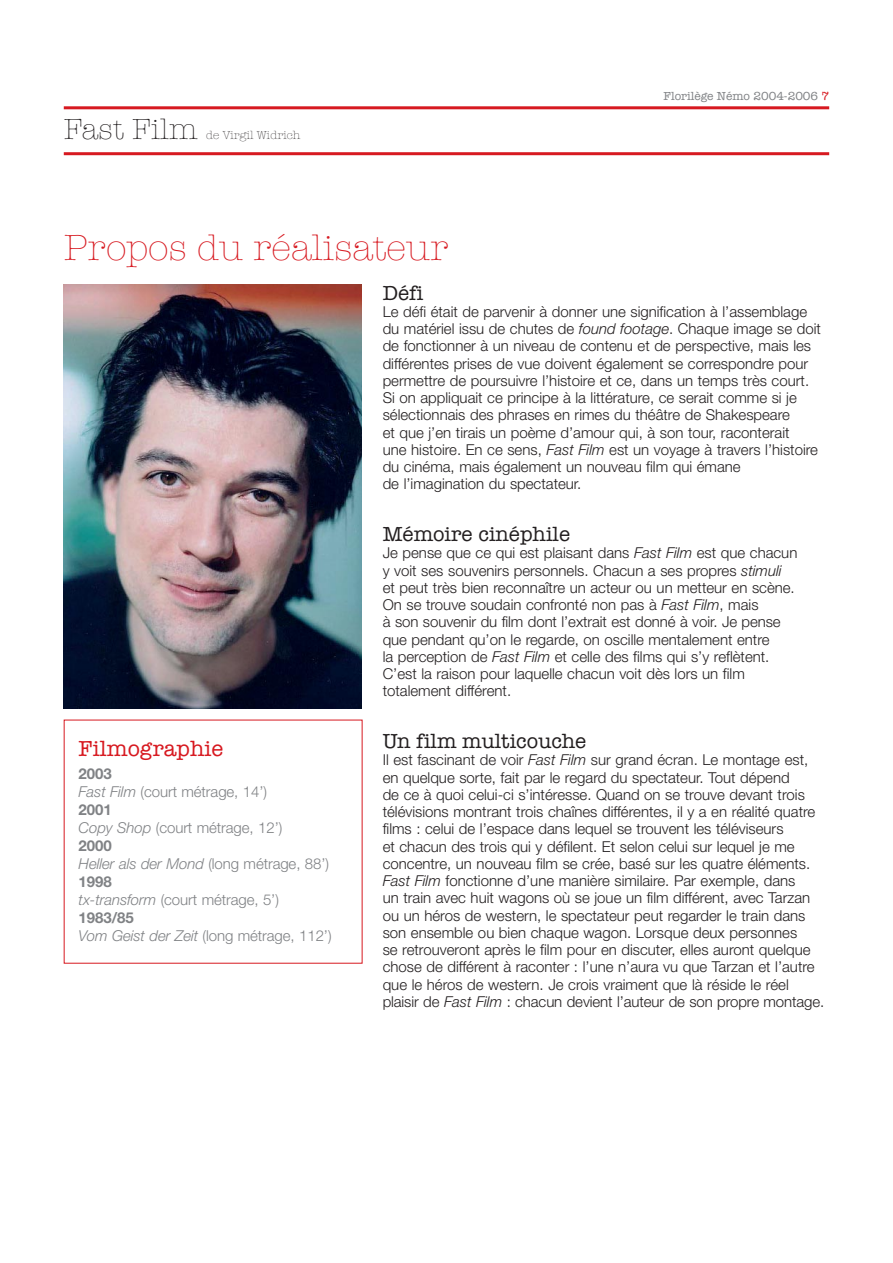
<style>
.page{position:relative;width:893px;height:1263px;background:#fff}
.page>*{position:absolute;margin:0;border:0;box-sizing:border-box;transform-origin:0 0}
.t1{font:300 37.5px "American Typewriter";color:#d71920}
.t2{font:300 30px "American Typewriter";color:#231f20}
.t3{font:22.5px "American Typewriter";color:#d71920}
.t4{font:21px "American Typewriter";color:#231f20}
.t5{font:300 15px/17.2px "Helvetica Neue";color:#231f20}
.t6{font:300 15px/18px "Helvetica Neue";letter-spacing:-.005em;color:#808285}
.t7{font:12px "American Typewriter";color:#808285}
.t8{font:300 12px "American Typewriter";color:#231f20}
.s1{color:#d71920}
.s2{font-weight:700}
.s3{font-style:italic}
</style>
<div class="page">
<hr style="left:64px;top:106px;width:765px;height:3px;background:#d71920">
<hr style="left:64px;top:152px;width:765px;height:3px;background:#d71920">
<img style="left:64px;top:284px;width:297px;height:424px">
<h2 class="t2" style="left:64px;top:112px;width:135px">Fast Film</h2>
<p class="t8" style="left:206px;top:129px;width:96px">de Virgil Widrich</p>
<h1 class="t1" style="left:64px;top:226px;width:386px">Propos du réalisateur</h1>
<p class="t7" style="left:664px;top:89px;width:167px">Florilège Némo 2004-2006 <span class="s1">7</span></p>
<h3 class="t3" style="left:79px;top:736px;width:146px">Filmographie</h3>
<p class="t6" style="left:79px;top:764px;width:254px"><span class="s2">2003<br></span><span class="s3">Fast Film</span> (court métrage, 14’)<br><span class="s2">2001<br></span><span class="s3">Copy Shop</span> (court métrage, 12’)<br><span class="s2">2000<br></span><span class="s3">Heller als der Mond</span> (long métrage, 88’)<br><span class="s2">1998<br></span><span class="s3">tx-transform</span> (court métrage, 5’)<br><span class="s2">1983/85<br></span><span class="s3">Vom Geist der Zeit</span> (long métrage, 112’)</p>
<h3 class="t4" style="left:383px;top:281px;width:42px">Défi</h3>
<p class="t5" style="left:383px;top:302px;width:440px">Le défi était de parvenir à donner une signification à l’assemblage du matériel issu de chutes de <span class="s3">found footage</span>. Chaque image se doit de fonctionner à un niveau de contenu et de perspective, mais les différentes prises de vue doivent également se correspondre pour permettre de poursuivre l’histoire et ce, dans un temps très court.<br>Si on appliquait ce principe à la littérature, ce serait comme si je sélectionnais des phrases en rimes du théâtre de Shakespeare<br>et que j’en tirais un poème d’amour qui, à son tour, raconterait<br>une histoire. En ce sens, <span class="s3">Fast Film</span> est un voyage à travers l’histoire du cinéma, mais également un nouveau film qui émane<br>de l’imagination du spectateur.</p>
<h3 class="t4" style="left:383px;top:522px;width:189px">Mémoire cinéphile</h3>
<p class="t5" style="left:383px;top:544px;width:416px">Je pense que ce qui est plaisant dans <span class="s3">Fast Film</span> est que chacun y voit ses souvenirs personnels. Chacun a ses propres <span class="s3">stimuli </span>et peut très bien reconnaître un acteur ou un metteur en scène.<br>On se trouve soudain confronté non pas à <span class="s3">Fast Film</span>, mais<br>à son souvenir du film dont l’extrait est donné à voir. Je pense que pendant qu’on le regarde, on oscille mentalement entre<br>la perception de <span class="s3">Fast Film</span> et celle des films qui s’y reflètent.<br>C’est la raison pour laquelle chacun voit dès lors un film totalement différent.</p>
<h3 class="t4" style="left:383px;top:729px;width:205px">Un film multicouche</h3>
<p class="t5" style="left:383px;top:751px;width:443px">Il est fascinant de voir <span class="s3">Fast Film</span> sur grand écran. Le montage est, en quelque sorte, fait par le regard du spectateur. Tout dépend<br>de ce à quoi celui-ci s’intéresse. Quand on se trouve devant trois télévisions montrant trois chaînes différentes, il y a en réalité quatre films : celui de l’espace dans lequel se trouvent les téléviseurs<br>et chacun des trois qui y défilent. Et selon celui sur lequel je me concentre, un nouveau film se crée, basé sur les quatre éléments.<br><span class="s3">Fast Film</span> fonctionne d’une manière similaire. Par exemple, dans<br>un train avec huit wagons où se joue un film différent, avec Tarzan ou un héros de western, le spectateur peut regarder le train dans son ensemble ou bien chaque wagon. Lorsque deux personnes<br>se retrouveront après le film pour en discuter, elles auront quelque chose de différent à raconter : l’une n’aura vu que Tarzan et l’autre que le héros de western. Je crois vraiment que là réside le réel plaisir de <span class="s3">Fast Film</span> : chacun devient l’auteur de son propre montage.</p>
</div>
